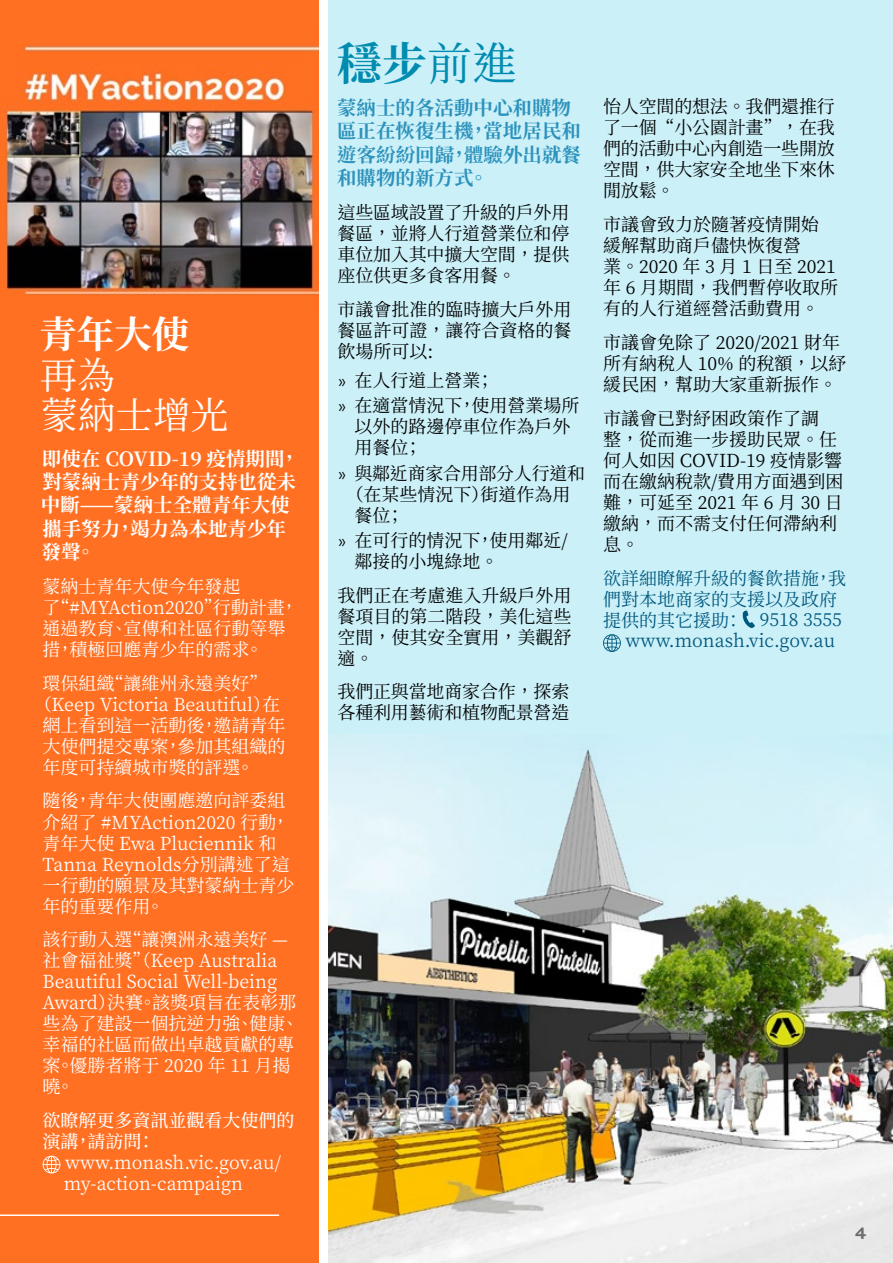
<style>
.page{position:relative;width:893px;height:1263px;background:#fff}
.page>*{position:absolute;margin:0;border:0;box-sizing:border-box;transform-origin:0 0}
.t1{font:700 45px "Source Han Serif TC";color:#008bb0}
.t2{font:37.5px/40.5px "Source Han Serif TC";color:#fff}
.t3{font:700 37.5px "Source Han Serif TC";color:#fff}
.t4{font:700 19.5px/23.4px "Source Han Serif TC";color:#fff}
.t5{font:700 19.5px/23.4px "Source Han Serif TC";color:#2d92bc}
.t6{font:18px/21px "Source Han Serif TC";color:#000}
.t7{font:18px/21px "Source Han Serif TC";color:#fff}
.t8{font:18px "Source Han Serif TC";color:#00587e}
.t9{font:500 18px/21px "Source Han Serif TC";color:#fff}
.t10{font:700 16.5px "Filson Soft";color:#6d6e71}
.s1{font-weight:400}
.s2{font-family:"Calibri";font-weight:300}
</style>
<div class="page">
<div style="left:329px;top:0;width:564px;height:1263px;background:#cbf0f8"></div>
<img style="left:329px;top:745px;width:564px;height:518px">
<div style="left:0;top:0;width:319px;height:1263px;background:#ff7022"></div>
<img style="left:5px;top:45px;width:314px;height:250px">
<svg style="left:43px;top:1156px;width:17px;height:17px"></svg>
<hr style="left:0;top:1214px;width:279px;height:2px;background:#fff">
<svg style="left:742px;top:610px;width:13px;height:18px"></svg>
<svg style="left:603px;top:634px;width:18px;height:18px"></svg>
<h2 class="t3" style="left:39px;top:313px;width:151px">青年大使</h2>
<h2 class="t2" style="left:40px;top:356px;width:190px">再為<br>蒙納士增光</h2>
<p class="t4" style="left:41px;top:447px;width:260px">即使在 COVID-19 疫情期間，對蒙納士青少年的支持也從未中斷——蒙納士全體青年大使攜手努力，竭力為本地青少年發聲。</p>
<p class="t7" style="left:43px;top:576px;width:257px">蒙納士青年大使今年發起了“#MYAction2020”行動計畫，通過教育、宣傳和社區行動等舉措，積極回應青少年的需求。</p>
<p class="t7" style="left:43px;top:673px;width:226px">環保組織“讓維州永遠美好”</p>
<p class="t7" style="left:34px;top:694px;width:248px">（Keep Victoria Beautiful）在</p>
<p class="t7" style="left:43px;top:715px;width:244px">網上看到這一活動後，邀請青年</p>
<p class="t7" style="left:43px;top:736px;width:244px">大使們提交專案，參加其組織的</p>
<p class="t7" style="left:43px;top:757px;width:213px">年度可持續城市獎的評選。</p>
<p class="t7" style="left:43px;top:791px;width:253px">隨後，青年大使團應邀向評委組介紹了 #MYAction2020 行動，青年大使 Ewa Pluciennik 和<br>Tanna Reynolds分別講述了這一行動的願景及其對蒙納士青少年的重要作用。</p>
<p class="t7" style="left:43px;top:929px;width:258px">該行動入選“讓澳洲永遠美好 —社會福祉獎”（Keep Australia<br>Beautiful Social Well-being<br>Award）決賽。該獎項旨在表彰那些為了建設一個抗逆力強、健康、幸福的社區而做出卓越貢獻的專案。優勝者將于 2020 年 11 月揭曉。</p>
<p class="t9" style="left:43px;top:1110px;width:253px">欲瞭解更多資訊並觀看大使們的演講，請訪問：</p>
<p class="t7" style="left:64px;top:1152px;width:219px">www.monash.vic.gov.au/ my-action-campaign</p>
<h1 class="t1" style="left:337px;top:38px;width:181px">穩步<span class="s1">前進</span></h1>
<p class="t5" style="left:337px;top:96px;width:245px">蒙納士的各活動中心和購物區正在恢復生機，當地居民和遊客紛紛回歸，體驗外出就餐和購物的新方式。</p>
<p class="t6" style="left:338px;top:202px;width:233px;text-align:justify">這些區域設置了升級的戶外用餐區，並將人行道營業位和停車位加入其中擴大空間，提供座位供更多食客用餐。</p>
<p class="t6" style="left:338px;top:299px;width:235px;text-align:justify">市議會批准的臨時擴大戶外用餐區許可證，讓符合資格的餐飲場所可以:</p>
<p class="t6" style="left:338px;top:368px;width:244px;line-height:25.2px"><span class="s2">»</span> 在人行道上營業；<br><span class="s2">»</span> 在適當情況下，使用營業場所</p>
<p class="t6" style="left:355px;top:417px;width:217px">以外的路邊停車位作為戶外用餐位；</p>
<p class="t6" style="left:338px;top:463px;width:249px"><span class="s2">»</span> 與鄰近商家合用部分人行道和</p>
<p class="t6" style="left:346px;top:484px;width:226px">（在某些情況下）街道作為用</p>
<p class="t6" style="left:355px;top:505px;width:51px">餐位；</p>
<p class="t6" style="left:355px;top:530px;width:215px;text-indent:-17px"><span class="s2">»</span> 在可行的情況下，使用鄰近/鄰接的小塊綠地。</p>
<p class="t6" style="left:338px;top:585px;width:235px;text-align:justify">我們正在考慮進入升級戶外用餐項目的第二階段，美化這些空間，使其安全實用，美觀舒適。</p>
<p class="t6" style="left:338px;top:682px;width:233px">我們正與當地商家合作，探索各種利用藝術和植物配景營造</p>
<p class="t6" style="left:603px;top:97px;width:233px;text-align:justify">怡人空間的想法。我們還推行了一個“小公園計畫”，在我們的活動中心內創造一些開放空間，供大家安全地坐下來休閒放鬆。</p>
<p class="t6" style="left:603px;top:215px;width:236px">市議會致力於隨著疫情開始緩解幫助商戶儘快恢復營<br>業。2020 年 3 月 1 日至 2021年 6 月期間，我們暫停收取所有的人行道經營活動費用。</p>
<p class="t6" style="left:603px;top:332px;width:245px">市議會免除了 2020/2021 財年所有納稅人 10% 的稅額，以紓緩民困，幫助大家重新振作。</p>
<p class="t6" style="left:603px;top:408px;width:242px">市議會已對紓困政策作了調<br>整，從而進一步援助民眾。任何人如因 COVID-19 疫情影響而在繳納稅款/費用方面遇到困難，可延至 2021 年 6 月 30 日繳納，而不需支付任何滯納利息。</p>
<p class="t8" style="left:603px;top:568px;width:244px">欲詳細瞭解升級的餐飲措施，我</p>
<p class="t8" style="left:603px;top:589px;width:235px">們對本地商家的支援以及政府</p>
<p class="t8" style="left:603px;top:610px;width:240px">提供的其它援助： 9518 3555</p>
<p class="t8" style="left:625px;top:631px;width:211px">www.monash.vic.gov.au</p>
<p class="t10" style="left:855px;top:1222px;width:13px">4</p>
</div>
